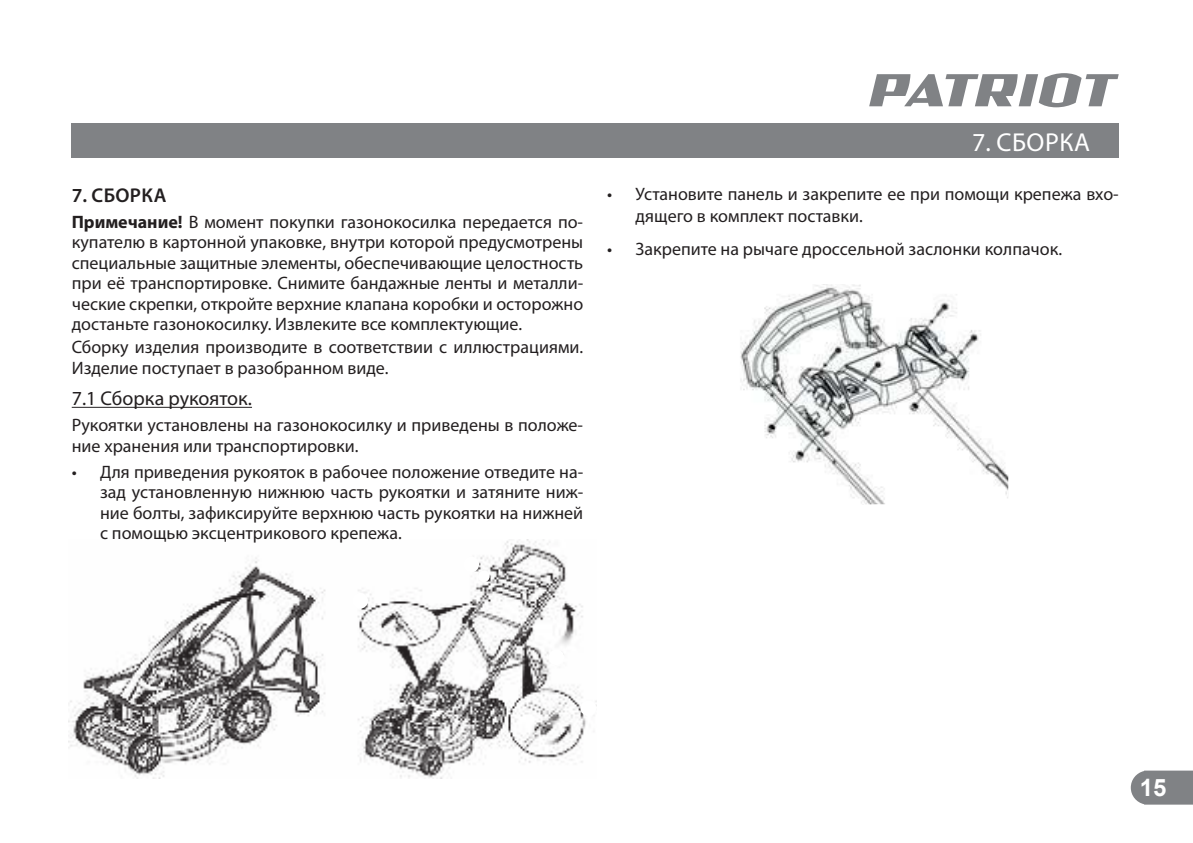
<style>
.page{position:relative;width:1193px;height:843px;background:#fff}
.page>*{position:absolute;margin:0;border:0;box-sizing:border-box;transform-origin:0 0}
.t1{font:26px "Myriad Pro";letter-spacing:.02em;color:#fff}
.t2{font:700 24px "Arial";color:#fff}
.t3{font:20px "Myriad Pro";color:#231f20}
.t4{font:600 20px "Myriad Pro";letter-spacing:.02em;color:#231f20}
.t5{font:18px/20.4px "Myriad Pro";color:#231f20}
.s1{font-weight:700}
</style>
<div class="page">
<svg style="left:1130px;top:770px;width:62px;height:34px;background:#8a8c8f"></svg>
<svg style="left:869px;top:73px;width:249px;height:34px"></svg>
<div style="left:72px;top:124px;width:1046px;height:34px;background:#808285"></div>
<img style="left:69px;top:539px;width:527px;height:239px">
<div style="left:548px;top:649px;width:16px;height:16px;background:#fff;border-radius:50%"></div>
<div style="left:580px;top:700px;width:16px;height:16px;background:#fff;border-radius:50%"></div>
<div style="left:463px;top:556px;width:16px;height:16px;background:#fff;border-radius:50%"></div>
<div style="left:478px;top:570px;width:11px;height:12px;background:#fff;border-radius:50%"></div>
<div style="left:352px;top:593px;width:16px;height:16px;background:#fff;border-radius:50%"></div>
<hr style="left:72px;top:407px;width:180px;height:1px;background:#231f20">
<img style="left:740px;top:285px;width:269px;height:220px">
<p class="t4" style="left:72px;top:185px;width:96px">7. СБОРКА</p>
<p class="t5" style="left:72px;top:212px;width:513px;text-align:justify"><span class="s1">Примечание!</span> В момент покупки газонокосилка передается по&shy;купателю в картонной упаковке, внутри которой предусмотрены специальные защитные элементы, обеспечивающие целостность при её транспортировке. Снимите бандажные ленты и металли&shy;ческие скрепки, откройте верхние клапана коробки и осторожно достаньте газонокосилку. Извлеките все комплектующие.</p>
<p class="t5" style="left:72px;top:338px;width:513px">Сборку изделия производите в соответствии с иллюстрациями.<br>Изделие поступает в разобранном виде.</p>
<p class="t3" style="left:72px;top:389px;width:182px">7.1 Сборка рукояток.</p>
<p class="t5" style="left:72px;top:416px;width:513px">Рукоятки установлены на газонокосилку и приведены в положе&shy;ние хранения или транспортировки.</p>
<p class="t5" style="left:100px;top:462px;width:484px;text-align:justify;text-indent:-28px">• Для приведения рукояток в рабочее положение отведите на&shy;зад установленную нижнюю часть рукоятки и затяните ниж&shy;ние болты, зафиксируйте верхнюю часть рукоятки на нижней с помощью эксцентрикового крепежа.</p>
<h1 class="t1" style="left:972px;top:130px;width:119px">7. СБОРКА</h1>
<p class="t5" style="left:635px;top:184px;width:484px;line-height:21.6px;text-indent:-28px">• Установите панель и закрепите ее при помощи крепежа вхо&shy;дящего в комплект поставки.</p>
<p class="t5" style="left:607px;top:239px;width:456px">• Закрепите на рычаге дроссельной заслонки колпачок.</p>
<h2 class="t2" style="left:1139px;top:774px;width:28px">15</h2>
</div>
